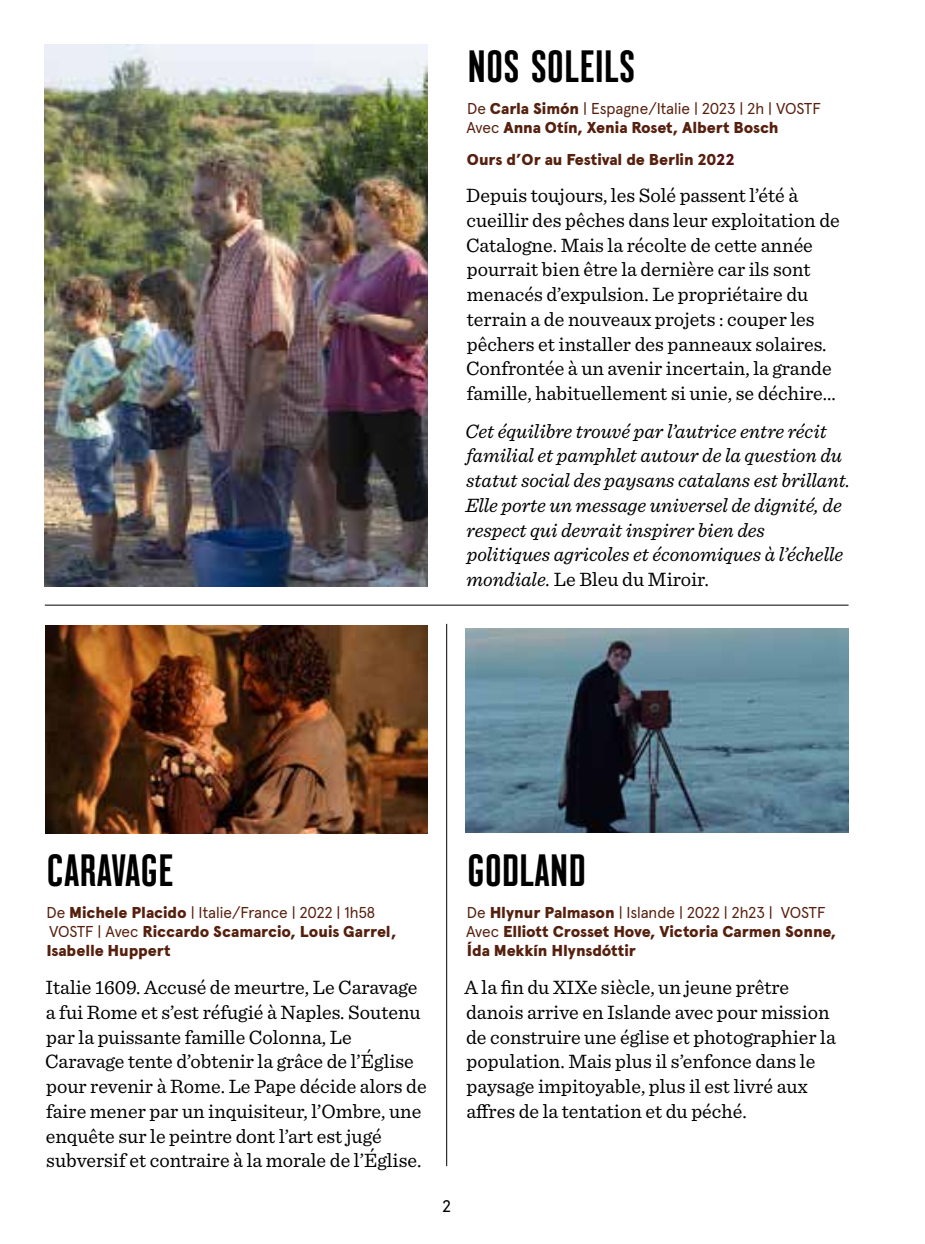
<style>
.page{position:relative;width:925px;height:1244px;background:#fff}
.page>*{position:absolute;margin:0;border:0;box-sizing:border-box;transform-origin:0 0}
.t1{font:condensed 45px "Montefiore";letter-spacing:.015em;color:#000}
.t2{font:20.25px/24.8px "Sentinel";color:#000}
.t3{font:italic 20.25px/24.8px "Sentinel";color:#000}
.t4{font:16.88px "Apercu";color:#000}
.t5{font:900 15.75px/19.1px "Apercu Pro";letter-spacing:-.005em;color:#56200e}
.s1{font-weight:400}
.s2{color:#551113}
.s3{font-style:normal}
</style>
<div class="page">
<hr style="left:45px;top:605px;width:803px;height:1px;background:#000">
<hr style="left:446px;top:624px;width:1px;height:542px;background:#000">
<img style="left:45px;top:626px;width:383px;height:207px">
<img style="left:45px;top:45px;width:382px;height:542px">
<img style="left:466px;top:628px;width:382px;height:205px">
<h1 class="t1" style="left:468px;top:40px;width:169px">NOS SOLEILS</h1>
<p class="t5" style="left:466px;top:98px;width:356px"><span class="s1">De</span> Carla Simón <span class="s1">| Espagne/Italie | 2023 | 2h | VOSTF<br>Avec</span> Anna Otín, Xenia Roset, Albert Bosch</p>
<p class="t5" style="left:467px;top:149px;width:269px">Ours d’Or au Festival de Berlin 20<span class="s2">22</span></p>
<p class="t2" style="left:466px;top:182px;width:375px">Depuis toujours, les Solé passent l’été à cueillir des pêches dans leur exploitation de Catalogne. Mais la récolte de cette année pourrait bien être la dernière car ils sont menacés d’expulsion. Le propriétaire du terrain a de nouveaux projets : couper les pêchers et installer des panneaux solaires.<br>Confrontée à un avenir incertain, la grande famille, habituellement si unie, se déchire...</p>
<p class="t3" style="left:465px;top:417px;width:386px">Cet équilibre trouvé par l’autrice entre récit familial et pamphlet autour de la question du statut social des paysans catalans est brillant.<br>Elle porte un message universel de dignité, de respect qui devrait inspirer bien des politiques agricoles et économiques à l’échelle mondiale. <span class="s3">Le Bleu du Miroir</span>.</p>
<h1 class="t1" style="left:47px;top:844px;width:128px">CARAVAGE</h1>
<p class="t5" style="left:46px;top:902px;width:352px"><span class="s1">De</span> Michele Placido <span class="s1">| Italie/France | 2022 | 1h58<br>VOSTF | Avec</span> Riccardo Scamarcio, Louis Garrel,<br>Isabelle Huppert</p>
<p class="t2" style="left:45px;top:973px;width:383px">Italie 1609. Accusé de meurtre, Le Caravage a fui Rome et s’est réfugié à Naples. Soutenu par la puissante famille Colonna, Le Caravage tente d’obtenir la grâce de l’Église pour revenir à Rome. Le Pape décide alors de faire mener par un inquisiteur, l’Ombre, une enquête sur le peintre dont l’art est jugé subversif et contraire à la morale de l’Église.</p>
<h1 class="t1" style="left:467px;top:844px;width:119px">GODLAND</h1>
<p class="t5" style="left:466px;top:902px;width:372px"><span class="s1">De</span> Hlynur Palmason <span class="s1">| Islande | 2022 | 2h23 | VOSTF<br>Avec</span> Elliott Crosset Hove, Victoria Carmen Sonne,<br>Ída Mekkín Hlynsdóttir</p>
<p class="t2" style="left:464px;top:973px;width:373px">A la fin du XIXe siècle, un jeune prêtre danois arrive en Islande avec pour mission de construire une église et photographier la population. Mais plus il s’enfonce dans le paysage impitoyable, plus il est livré aux affres de la tentation et du péché.</p>
<p class="t4" style="left:442px;top:1195px;width:11px">2</p>
</div>
